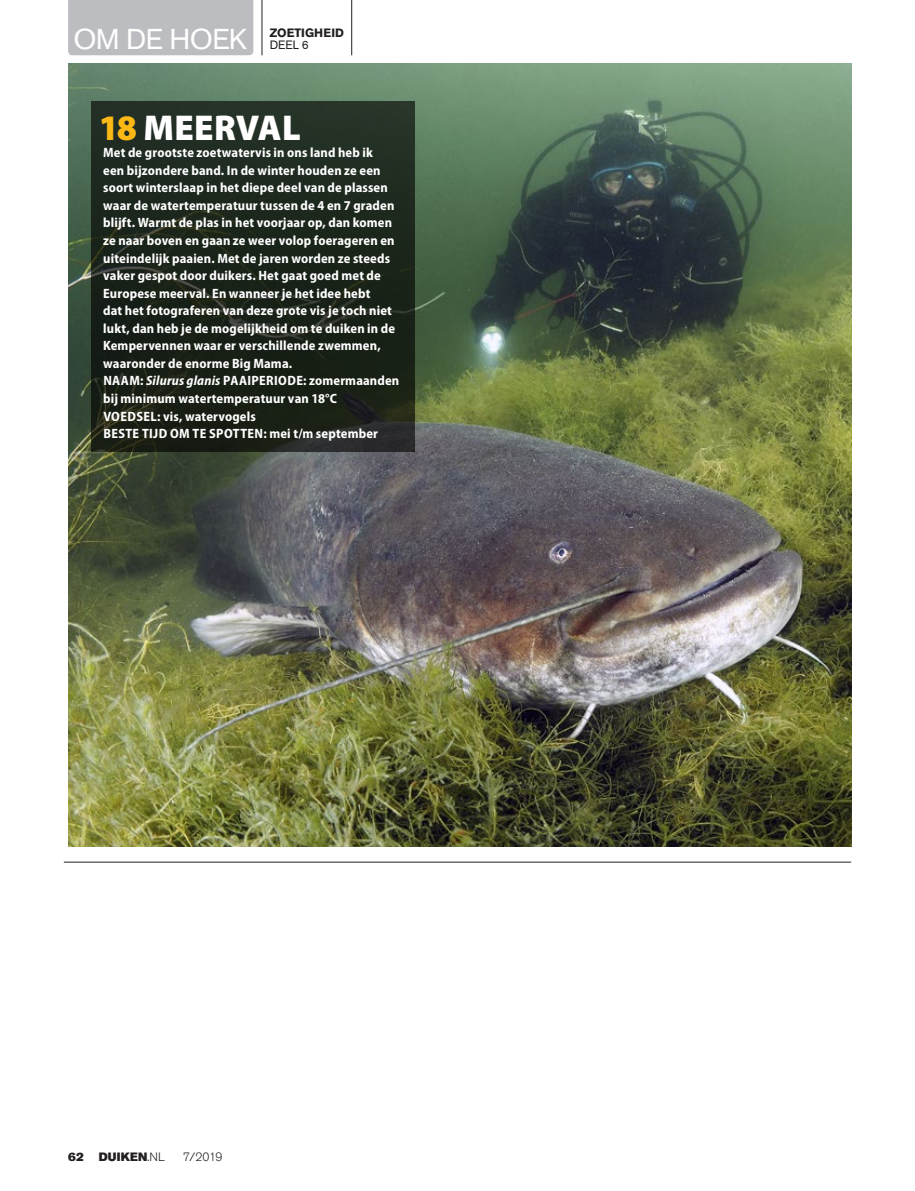
<style>
.page{position:relative;width:915px;height:1191px;background:#fff}
.page>*{position:absolute;margin:0;border:0;box-sizing:border-box;transform-origin:0 0}
.t1{font:900 36px "Myriad Pro";letter-spacing:.01em;color:#fff}
.t2{font:28.5px "Akzidenz Grotesk BE";letter-spacing:-.02em;color:#fff}
.lt_Einzug_ini_3{font:700 semi-condensed 13.5px/17.5px "Myriad Pro";letter-spacing:.01em;color:#fff}
.t3{font:12px "Akzidenz Grotesk BE Super";letter-spacing:.01em;color:#231f20}
.Rote_Zeile{font:700 12px "Akzidenz Grotesk BE";letter-spacing:.005em;color:#231f20}
.t4{font:300 12px "Akzidenz Grotesk BE";color:#231f20}
.Schwarze_Zeile{font:12px "Akzidenz Grotesk BE";color:#231f20}
.s1{color:#fcb814}
.s2{font-style:italic}
.s3{font-family:"Akzidenz Grotesk BE";font-weight:300}
</style>
<div class="page">
<div style="left:68px;top:0;width:185px;height:55px;background:#bcbdc0"></div>
<hr style="left:261px;top:0;width:1px;height:55px;background:#231f20">
<hr style="left:351px;top:0;width:1px;height:55px;background:#231f20">
<img style="left:68px;top:64px;width:782px;height:782px">
<svg style="left:91px;top:101px;width:324px;height:350px;background:#1d261b"></svg>
<hr style="left:64px;top:861px;width:786px;height:1px;background:#231f20">
<p class="t2" style="left:73px;top:22px;width:175px">OM DE HOEK</p>
<p class="Rote_Zeile" style="left:269px;top:26px;width:76px">ZOETIGHEID</p>
<p class="Schwarze_Zeile" style="left:269px;top:38px;width:41px">DEEL 6</p>
<p class="t1" style="left:99px;top:103px;width:203px"><span class="s1">18</span> MEERVAL</p>
<p class="lt_Einzug_ini_3" style="left:103px;top:143px;width:293px">Met de grootste zoetwatervis in ons land heb ik een bijzondere band. In de winter houden ze een soort winterslaap in het diepe deel van de plassen waar de watertemperatuur tussen de 4 en 7 graden blijft. Warmt de plas in het voorjaar op, dan komen ze naar boven en gaan ze weer volop foerageren en uiteindelijk paaien. Met de jaren worden ze steeds vaker gespot door duikers. Het gaat goed met de Europese meerval. En wanneer je het idee hebt<br>dat het fotograferen van deze grote vis je toch niet lukt, dan heb je de mogelijkheid om te duiken in de Kempervennen waar er verschillende zwemmen, waaronder de enorme Big Mama.</p>
<p class="lt_Einzug_ini_3" style="left:103px;top:372px;width:297px">NAAM: <span class="s2">Silurus glanis</span> PAAIPERIODE: zomermaanden bij minimum watertemperatuur van 18°C</p>
<p class="lt_Einzug_ini_3" style="left:103px;top:407px;width:154px">VOEDSEL: vis, watervogels</p>
<p class="lt_Einzug_ini_3" style="left:103px;top:424px;width:276px">BESTE TIJD OM TE SPOTTEN: mei t/m september</p>
<p class="t3" style="left:68px;top:1149px;width:17px">62</p>
<p class="t3" style="left:99px;top:1149px;width:67px">DUIKEN<span class="s3">.NL</span></p>
<p class="t4" style="left:183px;top:1150px;width:41px">7/2019</p>
</div>
